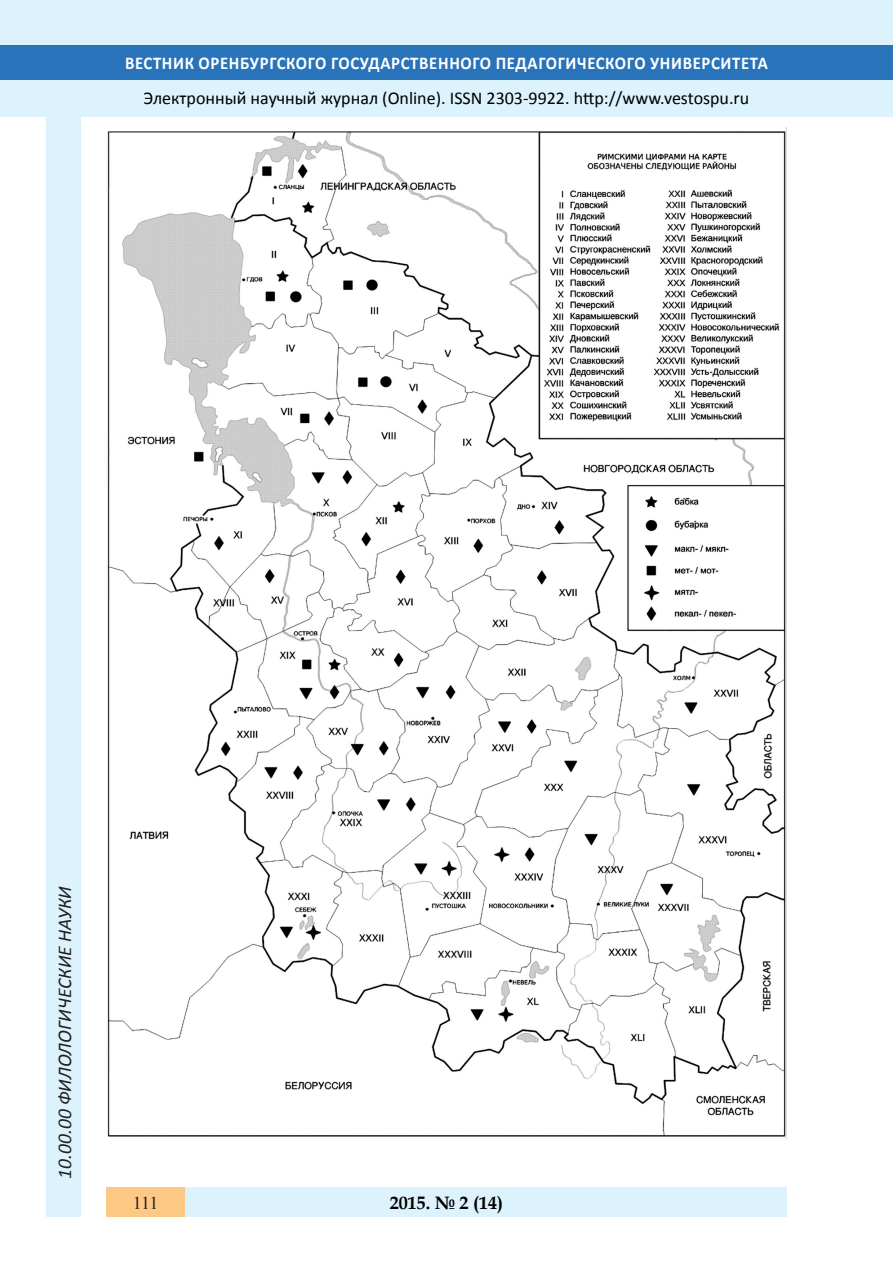
<style>
.page{position:relative;width:893px;height:1263px;background:#fff}
.page>*{position:absolute;margin:0;border:0;box-sizing:border-box;transform-origin:0 0}
.t1{font:italic 19.5px "Calibri";color:#231f20}
.t2{font:18px "Calibri";color:#000}
.t3{font:700 18px "Calibri";letter-spacing:.04em;color:#fff;scale:.93 1}
.t4{font:700 18px "Book Antiqua";color:#000}
.t5{font:18px "Times New Roman";color:#231f20}
</style>
<div class="page">
<div style="left:0;top:0;width:893px;height:116px;background:#dcf2fc"></div>
<div style="left:0;top:45px;width:893px;height:34px;background:#2873ba"></div>
<div style="left:47px;top:116px;width:34px;height:1101px;background:#dcf2fc"></div>
<div style="left:106px;top:1188px;width:681px;height:29px;background:#dcf2fc"></div>
<div style="left:106px;top:1188px;width:79px;height:29px;background:#fdc784"></div>
<img style="left:107px;top:128px;width:680px;height:1010px">
<p class="t3" style="left:125px;top:50px;width:693px">ВЕСТНИК ОРЕНБУРГСКОГО ГОСУДАРСТВЕННОГО ПЕДАГОГИЧЕСКОГО УНИВЕРСИТЕТА</p>
<p class="t2" style="left:144px;top:85px;width:607px">Электронный научный журнал (Online). ISSN 2303-9922. http://www.vestospu.ru</p>
<p class="t2" style="left:583px;top:85px;width:13px">t</p>
<p class="t1" style="left:51px;top:1179px;width:294px;rotate:-90deg">10.00.00 ФИЛОЛОГИЧЕСКИЕ НАУКИ</p>
<p class="t1" style="left:51px;top:1105px;width:206px;rotate:-90deg">БИОЛОГИЧЕСКИЕ НАУКИ</p>
<p class="t1" style="left:51px;top:1179px;width:21px;rotate:-90deg">03</p>
<p class="t5" style="left:133px;top:1190px;width:27px">111</p>
<p class="t4" style="left:390px;top:1190px;width:115px">2015. № 2 (14)</p>
</div>
